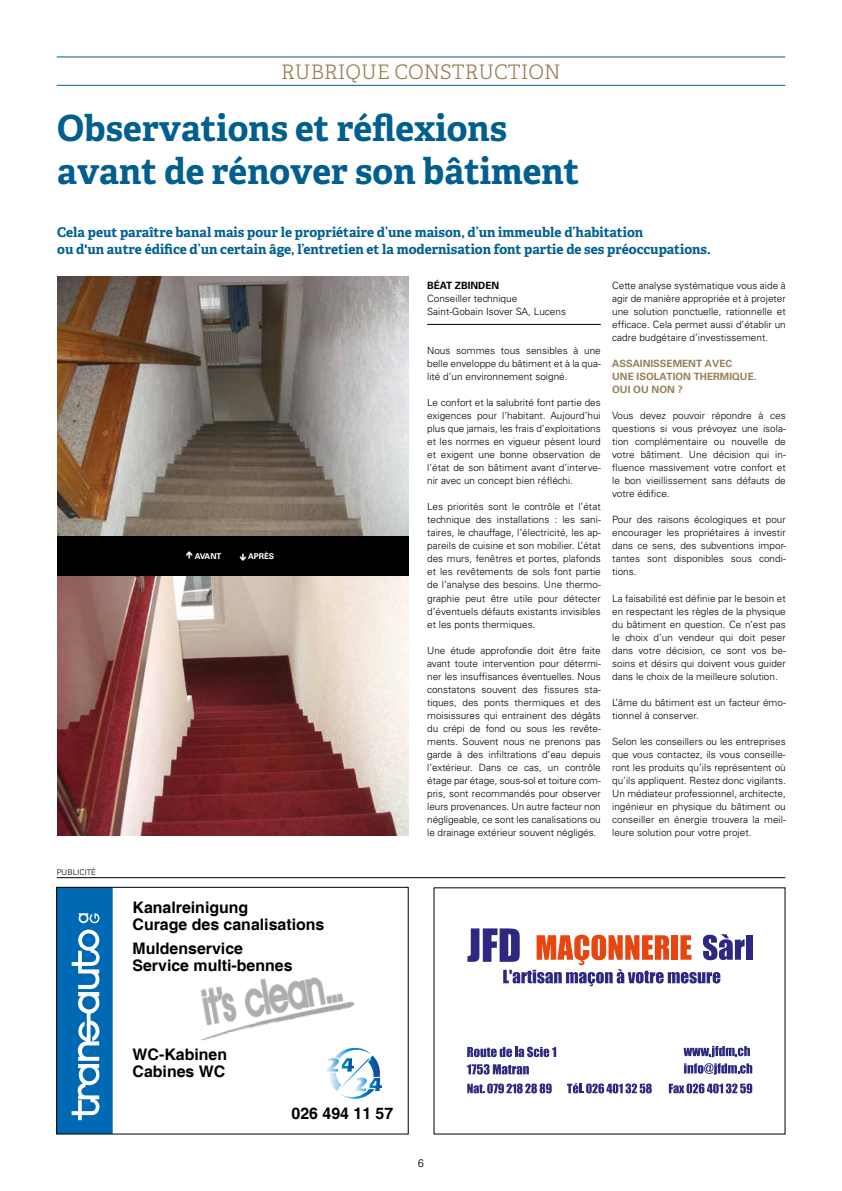
<style>
.page{position:relative;width:842px;height:1191px;background:#fff}
.page>*{position:absolute;margin:0;border:0;box-sizing:border-box;transform-origin:0 0}
.t1{font:700 36px/43.2px "Adelle Basic";color:#005f8f}
.t2{font:300 20px "Adelle Basic";color:#958056}
.t3{font:700 15.9px/17.4px "Helvetica";color:#000}
.t4{font:700 13.5px/16.2px "Adelle Basic";color:#005f8f}
.t5{font:300 12px "Adelle Basic";color:#000}
.t6{font:300 10px/13px "Univers";color:#000;text-align:justify}
.t7{font:700 10px/13px "Univers";color:#958056}
.t8{font:700 10px "Univers";color:#000}
.t9{font:700 8px "Univers";color:#fff}
.t10{font:300 8px "Univers";color:#000}
</style>
<div class="page">
<hr style="left:57px;top:877px;width:728px;height:1px;background:#000">
<div style="left:746px;top:935px;width:6px;height:24px;background:#2f2881"></div>
<svg style="left:467px;top:928px;width:278px;height:58px"></svg>
<svg style="left:467px;top:1083px;width:85px;height:10px"></svg>
<svg style="left:669px;top:1083px;width:83px;height:10px"></svg>
<svg style="left:683px;top:1046px;width:67px;height:11px"></svg>
<svg style="left:684px;top:1063px;width:68px;height:11px"></svg>
<svg style="left:467px;top:1046px;width:89px;height:11px"></svg>
<svg style="left:467px;top:1064px;width:62px;height:10px"></svg>
<svg style="left:567px;top:1083px;width:85px;height:10px"></svg>
<svg style="left:58px;top:889px;width:324px;height:243px"></svg>
<div style="left:56px;top:887px;width:352px;height:247px;border:1px solid #000"></div>
<hr style="left:57px;top:85px;width:728px;height:1px;background:#005f8f">
<hr style="left:57px;top:57px;width:728px;height:1px;background:#005f8f">
<hr style="left:427px;top:324px;width:174px;height:1px;background:#000">
<img style="left:57px;top:276px;width:352px;height:260px">
<img style="left:57px;top:575px;width:352px;height:260px">
<div style="left:57px;top:536px;width:352px;height:39px;background:#000"></div>
<h2 class="t2" style="left:281px;top:59px;width:281px">RUBRIQUE CONSTRUCTION</h2>
<h1 class="t1" style="left:57px;top:107px;width:524px">Observations et réflexions avant de rénover son bâtiment</h1>
<h3 class="t4" style="left:57px;top:224px;width:655px">Cela peut paraître banal mais pour le propriétaire d’une maison, d’un immeuble d’habitation<br>ou d'un autre édifice d’un certain âge, l’entretien et la modernisation font partie de ses préoccupations.</h3>
<p class="t8" style="left:427px;top:280px;width:74px">BÉAT ZBINDEN</p>
<p class="t6" style="left:427px;top:292px;width:140px">Conseiller technique<br>Saint-Gobain Isover SA, Lucens</p>
<p class="t6" style="left:427px;top:344px;width:175px">Nous sommes tous sensibles à une belle enveloppe du bâtiment et à la qua&shy;lité d’un environnement soigné.</p>
<p class="t6" style="left:427px;top:396px;width:175px">Le confort et la salubrité font partie des exigences pour l’habitant. Aujourd’hui plus que jamais, les frais d’exploitations et les normes en vigueur pèsent lourd et exigent une bonne observation de l’état de son bâtiment avant d’interve&shy;nir avec un concept bien réfléchi.</p>
<p class="t6" style="left:427px;top:500px;width:175px">Les priorités sont le contrôle et l’état technique des installations : les sani&shy;taires, le chauffage, l’électricité, les ap&shy;pareils de cuisine et son mobilier. L’état des murs, fenêtres et portes, plafonds et les revêtements de sols font partie de l’analyse des besoins. Une thermo&shy;graphie peut être utile pour détecter d’éventuels défauts existants invisibles et les ponts thermiques.</p>
<p class="t6" style="left:427px;top:643px;width:175px">Une étude approfondie doit être faite avant toute intervention pour détermi&shy;ner les insuffisances éventuelles. Nous constatons souvent des fissures sta&shy;tiques, des ponts thermiques et des moisissures qui entrainent des dégâts du crépi de fond ou sous les revête&shy;ments. Souvent nous ne prenons pas garde à des infiltrations d’eau depuis l’extérieur. Dans ce cas, un contrôle étage par étage, sous-sol et toiture com&shy;pris, sont recommandés pour observer leurs provenances. Un autre facteur non négligeable, ce sont les canalisations ou le drainage extérieur souvent négligés.</p>
<p class="t6" style="left:612px;top:279px;width:175px">Cette analyse systématique vous aide à agir de manière appropriée et à projeter une solution ponctuelle, rationnelle et efficace. Cela permet aussi d’établir un cadre budgétaire d’investissement.</p>
<p class="t7" style="left:612px;top:357px;width:146px">ASSAINISSEMENT AVEC<br>UNE ISOLATION THERMIQUE.<br>OUI OU NON ?</p>
<p class="t6" style="left:612px;top:409px;width:175px">Vous devez pouvoir répondre à ces questions si vous prévoyez une isola&shy;tion complémentaire ou nouvelle de votre bâtiment. Une décision qui in&shy;fluence massivement votre confort et le bon vieillissement sans défauts de votre édifice.</p>
<p class="t6" style="left:612px;top:513px;width:175px">Pour des raisons écologiques et pour encourager les propriétaires à investir dans ce sens, des subventions impor&shy;tantes sont disponibles sous condi&shy;tions.</p>
<p class="t6" style="left:612px;top:591px;width:175px">La faisabilité est définie par le besoin et en respectant les règles de la physique du bâtiment en question. Ce n’est pas le choix d’un vendeur qui doit peser dans votre décision, ce sont vos be&shy;soins et désirs qui doivent vous guider dans le choix de la meilleure solution.</p>
<p class="t6" style="left:612px;top:695px;width:175px">L’âme du bâtiment est un facteur émo&shy;tionnel à conserver.</p>
<p class="t6" style="left:612px;top:734px;width:175px">Selon les conseillers ou les entreprises que vous contactez, ils vous conseille&shy;ront les produits qu’ils représentent où qu’ils appliquent. Restez donc vigilants.<br>Un médiateur professionnel, architecte, ingénieur en physique du bâtiment ou conseiller en énergie trouvera la meil&shy;leure solution pour votre projet.</p>
<p class="t9" style="left:195px;top:551px;width:28px">AVANT</p>
<p class="t9" style="left:248px;top:551px;width:28px">APRÈS</p>
<p class="t10" style="left:57px;top:867px;width:41px">PUBLICITÉ</p>
<h3 class="t3" style="left:133px;top:899px;width:193px">Kanalreinigung<br>Curage des canalisations</h3>
<h3 class="t3" style="left:133px;top:940px;width:162px">Muldenservice<br>Service multi-bennes</h3>
<h3 class="t3" style="left:133px;top:1046px;width:96px">WC-Kabinen<br>Cabines WC</h3>
<h3 class="t3" style="left:292px;top:1105px;width:103px">026 494 11 57</h3>
<p class="t5" style="left:418px;top:1155px;width:8px">6</p>
</div>
